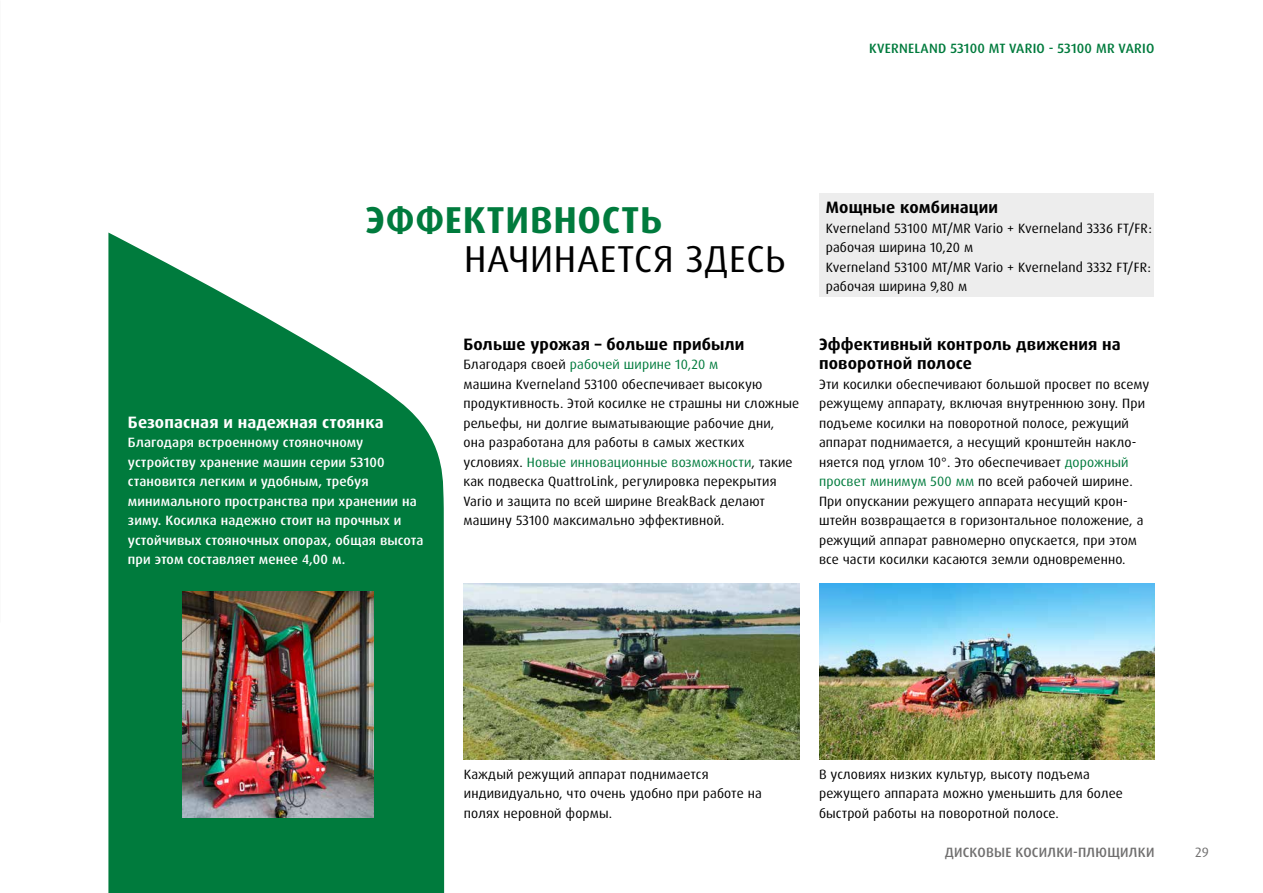
<style>
.page{position:relative;width:1263px;height:893px;background:#fff}
.page>*{position:absolute;margin:0;border:0;box-sizing:border-box;transform-origin:0 0}
.t1{font:37.5px "Dax Pro";letter-spacing:.02em;color:#000}
.t2{font:700 37.5px "Dax Pro";letter-spacing:.02em;color:#007b3d}
.t3{font:700 16.5px/19.5px "Dax Pro";letter-spacing:.01em;color:#000}
.t4{font:700 16.5px "Dax Pro";letter-spacing:.01em;color:#fff}
.t5{font:13.5px/19.5px "Dax Pro";letter-spacing:.01em;color:#000}
.t6{font:500 13.5px/19.5px "Dax Pro";letter-spacing:.01em;color:#fff}
.t7{font:500 13.5px "Dax Pro";letter-spacing:.02em;color:#007b3d}
.t8{font:500 13.5px "Dax Pro";letter-spacing:.02em;color:#706f6f}
.t9{font:13.5px "Dax Pro";color:#706f6f}
.s1{color:#007b3d}
</style>
<div class="page">
<div style="left:820px;top:194px;width:334px;height:103px;background:#ededed"></div>
<svg style="left:108px;top:233px;width:337px;height:660px;fill:#007b3d"></svg>
<img style="left:182px;top:592px;width:192px;height:226px">
<img style="left:464px;top:584px;width:335px;height:175px">
<img style="left:819px;top:584px;width:336px;height:175px">
<p class="t7" style="left:869px;top:40px;width:287px">KVERNELAND 53100 MT VARIO - 53100 MR VARIO</p>
<h1 class="t2" style="left:365px;top:195px;width:299px">ЭФФЕКТИВНОСТЬ</h1>
<h1 class="t1" style="left:464px;top:234px;width:323px">НАЧИНАЕТСЯ ЗДЕСЬ</h1>
<p class="t4" style="left:128px;top:411px;width:257px">Безопасная и надежная стоянка</p>
<p class="t6" style="left:128px;top:433px;width:297px">Благодаря встроенному стояночному устройству хранение машин серии 53100 становится легким и удобным, требуя минимального пространства при хранении на зиму. Косилка надежно стоит на прочных и устойчивых стояночных опорах, общая высота при этом составляет менее 4,00 м.</p>
<p class="t3" style="left:463px;top:334px;width:283px">Больше урожая – больше прибыли</p>
<p class="t5" style="left:463px;top:355px;width:337px">Благодаря своей <span class="s1">рабочей ширине 10,20 м<br></span>машина Kverneland 53100 обеспечивает высокую продуктивность. Этой косилке не страшны ни сложные рельефы, ни долгие выматывающие рабочие дни,<br>она разработана для работы в самых жестких условиях. <span class="s1">Новые инновационные возможности</span>, такие как подвеска QuattroLink, регулировка перекрытия Vario и защита по всей ширине BreakBack делают машину 53100 максимально эффективной.</p>
<p class="t3" style="left:826px;top:198px;width:174px">Мощные комбинации</p>
<p class="t5" style="left:826px;top:218px;width:327px">Kverneland 53100 MT/MR Vario + Kverneland 3336 FT/FR: рабочая ширина 10,20 м<br>Kverneland 53100 MT/MR Vario + Kverneland 3332 FT/FR: рабочая ширина 9,80 м</p>
<p class="t3" style="left:819px;top:334px;width:303px">Эффективный контроль движения на поворотной полосе</p>
<p class="t5" style="left:819px;top:374px;width:332px">Эти косилки обеспечивают большой просвет по всему режущему аппарату, включая внутреннюю зону. При подъеме косилки на поворотной полосе, режущий аппарат поднимается, а несущий кронштейн накло&shy;няется под углом 10°. Это обеспечивает <span class="s1">дорожный просвет минимум 500 мм</span> по всей рабочей ширине.<br>При опускании режущего аппарата несущий крон&shy;штейн возвращается в горизонтальное положение, а режущий аппарат равномерно опускается, при этом все части косилки касаются земли одновременно.</p>
<p class="t5" style="left:464px;top:764px;width:299px">Каждый режущий аппарат поднимается индивидуально, что очень удобно при работе на полях неровной формы.</p>
<p class="t5" style="left:819px;top:764px;width:305px">В условиях низких культур, высоту подъема режущего аппарата можно уменьшить для более быстрой работы на поворотной полосе.</p>
<p class="t8" style="left:945px;top:843px;width:211px">ДИСКОВЫЕ КОСИЛКИ-ПЛЮЩИЛКИ</p>
<p class="t9" style="left:1195px;top:843px;width:15px">29</p>
</div>
